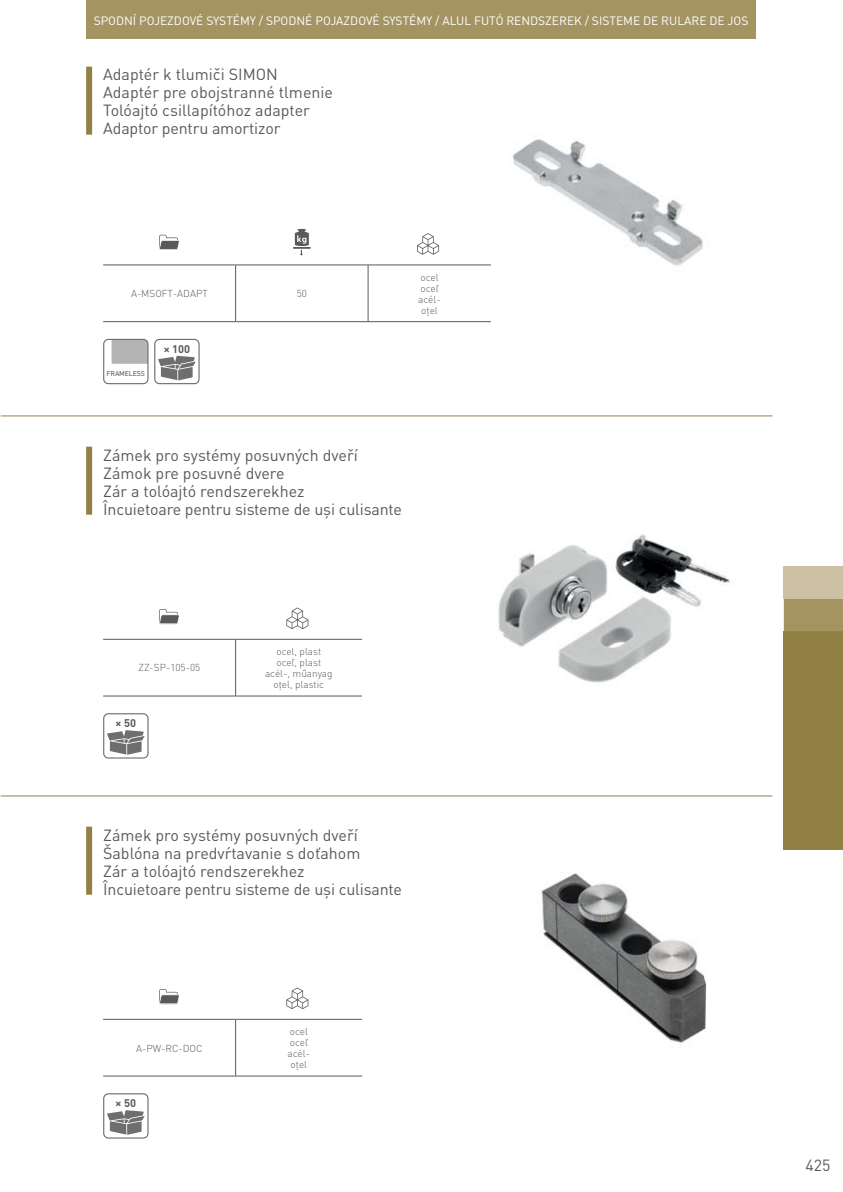
<style>
.page{position:relative;width:843px;height:1192px;background:#fff}
.page>*{position:absolute;margin:0;border:0;box-sizing:border-box;transform-origin:0 0}
.t1{font:16px/18px "DIN Pro";color:#58595b}
.t2{font:12px "DIN Pro";color:#fff}
.t3{font:700 11px "DIN Pro";color:#58595b}
.t4{font:300 10px/11px "DIN Pro";color:#58595b}
.t5{font:500 7px "DIN Pro";letter-spacing:-.015em;color:#6d6e70}
</style>
<div class="page">
<div style="left:86px;top:0;width:669px;height:38px;background:#a49462"></div>
<div style="left:86px;top:446px;width:6px;height:68px;background:#938144"></div>
<div style="left:86px;top:826px;width:6px;height:68px;background:#938144"></div>
<hr style="left:1px;top:415px;width:771px;height:1px;background:#938144">
<hr style="left:1px;top:795px;width:771px;height:1px;background:#938144">
<div style="left:783px;top:631px;width:60px;height:218px;background:#938144"></div>
<div style="left:783px;top:598px;width:60px;height:33px;background:#a49462"></div>
<div style="left:783px;top:565px;width:60px;height:33px;background:#ccc1a4"></div>
<div style="left:86px;top:67px;width:6px;height:68px;background:#938144"></div>
<svg style="left:103px;top:339px;width:45px;height:45px"></svg>
<svg style="left:154px;top:339px;width:46px;height:45px"></svg>
<svg style="left:103px;top:713px;width:45px;height:45px"></svg>
<svg style="left:103px;top:1093px;width:45px;height:45px"></svg>
<img style="left:498px;top:534px;width:232px;height:149px">
<img style="left:539px;top:873px;width:168px;height:170px">
<img style="left:512px;top:139px;width:191px;height:127px">
<hr style="left:103px;top:264px;width:132px;height:1px;background:#58595b">
<hr style="left:103px;top:321px;width:132px;height:1px;background:#58595b">
<hr style="left:235px;top:265px;width:1px;height:56px;background:#58595b">
<hr style="left:236px;top:264px;width:132px;height:1px;background:#58595b">
<hr style="left:236px;top:321px;width:132px;height:1px;background:#58595b">
<hr style="left:368px;top:265px;width:1px;height:56px;background:#58595b">
<hr style="left:368px;top:264px;width:123px;height:1px;background:#58595b">
<hr style="left:368px;top:321px;width:123px;height:1px;background:#58595b">
<svg style="left:159px;top:235px;width:21px;height:15px"></svg>
<svg style="left:293px;top:229px;width:18px;height:26px"></svg>
<svg style="left:417px;top:233px;width:22px;height:22px"></svg>
<hr style="left:103px;top:639px;width:132px;height:1px;background:#58595b">
<hr style="left:103px;top:695px;width:132px;height:1px;background:#58595b">
<hr style="left:235px;top:639px;width:1px;height:57px;background:#58595b">
<hr style="left:235px;top:639px;width:127px;height:1px;background:#58595b">
<hr style="left:235px;top:695px;width:127px;height:1px;background:#58595b">
<svg style="left:159px;top:609px;width:21px;height:15px"></svg>
<svg style="left:286px;top:607px;width:22px;height:22px"></svg>
<hr style="left:103px;top:1018px;width:132px;height:1px;background:#58595b">
<hr style="left:103px;top:1075px;width:132px;height:1px;background:#58595b">
<hr style="left:235px;top:1019px;width:1px;height:56px;background:#58595b">
<hr style="left:235px;top:1018px;width:127px;height:1px;background:#58595b">
<hr style="left:235px;top:1075px;width:127px;height:1px;background:#58595b">
<svg style="left:159px;top:989px;width:21px;height:15px"></svg>
<svg style="left:286px;top:987px;width:22px;height:22px"></svg>
<p class="t2" style="left:94px;top:16px;width:656px">SPODNÍ POJEZDOVÉ SYSTÉMY / SPODNÉ POJAZDOVÉ SYSTÉMY / ALUL FUTÓ RENDSZEREK / SISTEME DE RULARE DE JOS</p>
<p class="t1" style="left:103px;top:67px;width:231px">Adaptér k tlumiči SIMON<br>Adaptér pre obojstranné tlmenie<br>Tolóajtó csillapítóhoz adapter<br>Adaptor pentru amortizor</p>
<p class="t4" style="left:131px;top:289px;width:78px">A-MSOFT-ADAPT</p>
<p class="t4" style="left:297px;top:289px;width:12px">50</p>
<p class="t5" style="left:107px;top:369px;width:40px">FRAMELESS</p>
<p class="t3" style="left:164px;top:345px;width:28px">× 100</p>
<p class="t4" style="left:418px;top:273px;width:24px">ocel oceľ acél&shy;oţel</p>
<p class="t1" style="left:103px;top:448px;width:300px">Zámek pro systémy posuvných dveří Zámok pre posuvné dvere<br>Zár a tolóajtó rendszerekhez<br>Încuietoare pentru sisteme de uși culisante</p>
<p class="t4" style="left:138px;top:663px;width:63px">ZZ-SP-105-05</p>
<p class="t3" style="left:116px;top:719px;width:22px">× 50</p>
<p class="t4" style="left:265px;top:647px;width:69px;text-align:center">ocel, plast oceľ, plast acél-, műanyag oţel, plastic</p>
<p class="t1" style="left:103px;top:828px;width:300px">Zámek pro systémy posuvných dveří Šablóna na predvŕtavanie s doťahom<br>Zár a tolóajtó rendszerekhez<br>Încuietoare pentru sisteme de uși culisante</p>
<p class="t4" style="left:136px;top:1043px;width:68px">A-PW-RC-DOC</p>
<p class="t3" style="left:116px;top:1099px;width:22px">× 50</p>
<p class="t4" style="left:288px;top:1027px;width:24px">ocel oceľ acél&shy;oţel</p>
<p class="t1" style="left:805px;top:1158px;width:27px">425</p>
</div>
